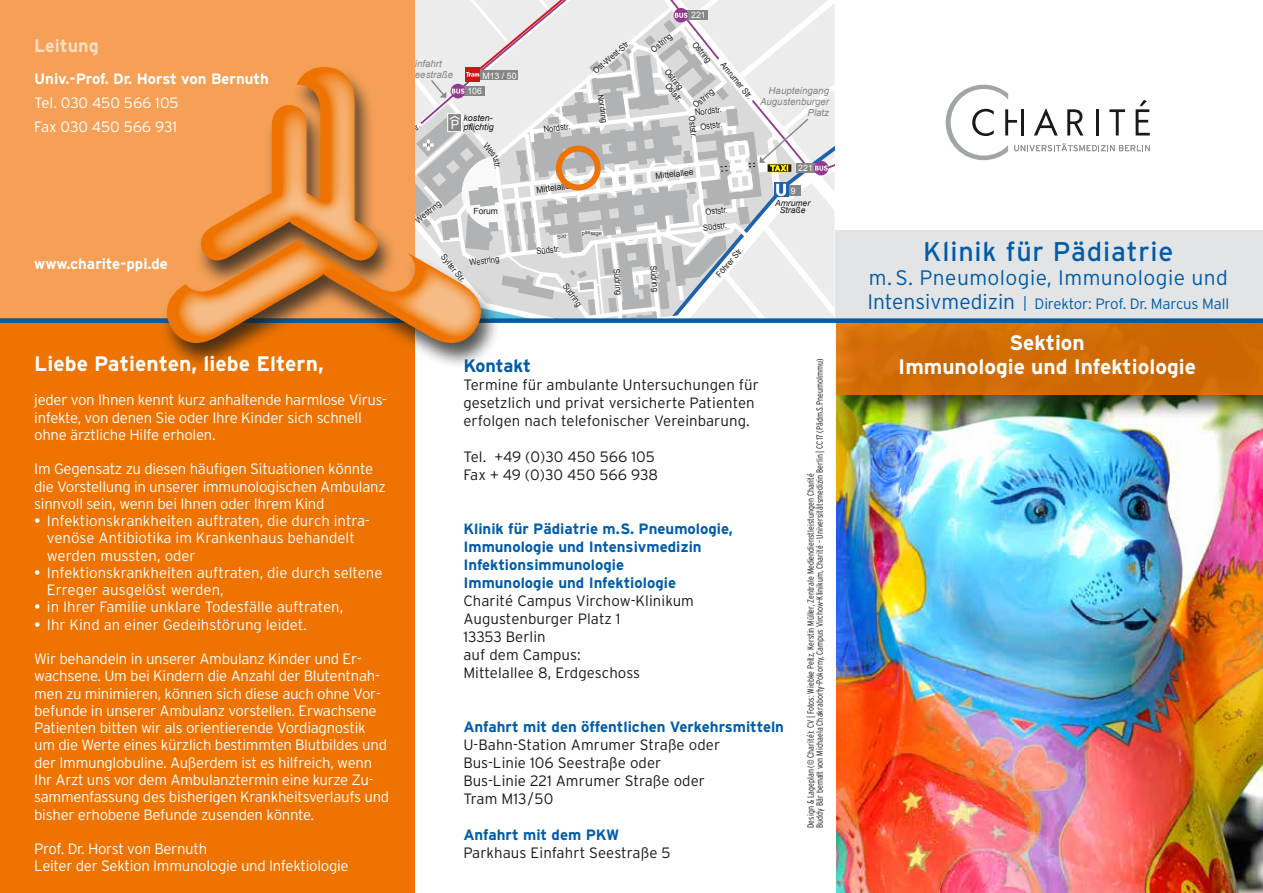
<style>
.page{position:relative;width:1263px;height:893px;background:#fff}
.page>*{position:absolute;margin:0;border:0;box-sizing:border-box;transform-origin:0 0}
.t1{font:27px "Interstate";letter-spacing:.03em;color:#005ca9}
.t2{font:700 21px/24px "Interstate";color:#fff;text-align:center}
.t3{font:300 21px "Interstate";letter-spacing:.02em;color:#005ca9}
.t4{font:700 18px "Interstate";color:#fddfc4}
.t5{font:700 18px "Interstate";letter-spacing:-.01em;color:#005ca9}
.t6{font:300 15px/17.2px "Interstate";letter-spacing:-.02em;color:#fff}
.t7{font:300 15px/18px "Interstate";letter-spacing:.005em;color:#1a1a18}
.t8{font:300 15px/17.2px "Interstate";color:#fff}
.t9{font:700 15px/18px "Interstate";color:#005ca9}
.t10{font:700 15px "Interstate";color:#fff}
.t11{font:300 15px "Interstate";letter-spacing:-.01em;color:#005ca9}
.t12{font:12.75px "Arial";color:#fff}
.t13{font:italic 9.75px/11.2px "Arial";color:#878786}
.t14{font:300 condensed 9px/9px "Interstate";color:#1a1a18}
.t15{font:italic 8.85px/8.4px "Arial";color:#1a1a18}
.t16{font:8.85px "Arial";color:#fcfcfd}
.t17{font:8.85px "Arial";color:#fff}
.t18{font:8.55px "Arial";color:#1a1a18;scale:.9 1}
.t19{font:8.55px "Arial";color:#1a1a18}
.t20{font:italic 8.55px/7.5px "Arial";color:#1a1a18;text-align:center}
.t21{font:5.25px "Arial";color:#1a1a18}
.s1{font-weight:400}
.s2{font-size:21px}
</style>
<div class="page">
<div style="left:829px;top:230px;width:434px;height:90px;background:#e3e4e5"></div>
<svg style="left:946px;top:85px;width:204px;height:75px"></svg>
<div style="left:0;top:0;width:415px;height:893px;background:#ee7300"></div>
<div style="left:0;top:0;width:415px;height:318px;background:#f5a056"></div>
<img style="left:836px;top:419px;width:427px;height:474px">
<div style="left:832px;top:318px;width:431px;height:101px;background:#1a1a18;opacity:.64"></div>
<div style="left:836px;top:322px;width:427px;height:73px;background:#d06b03"></div>
<div style="left:0;top:318px;width:1263px;height:5px;background:#005ca9"></div>
<div style="left:160px;top:67px;width:341px;height:303px;background:#1a1a18;opacity:.75"></div>
<svg style="left:173px;top:0;width:661px;height:342px"></svg>
<p class="t4" style="left:34px;top:35px;width:66px">Leitung</p>
<p class="t10" style="left:34px;top:70px;width:236px">Univ.-Prof. Dr. Horst von Bernuth</p>
<p class="t6" style="left:34px;top:91px;width:146px;line-height:24px">Tel. 030 450 566 105<br>Fax 030 450 566 931</p>
<p class="t10" style="left:34px;top:256px;width:135px">www.charite-ppi.de</p>
<p class="t16" style="left:691px;top:9px;width:16px">221</p>
<p class="t13" style="left:408px;top:58px;width:46px">Einfahrt<br>Seestraße</p>
<p class="t17" style="left:482px;top:70px;width:36px">M13 / 50</p>
<p class="t16" style="left:467px;top:85px;width:16px">106</p>
<p class="t18" style="left:397px;top:136px;width:28px;rotate:-41deg">Seestr.</p>
<p class="t15" style="left:463px;top:114px;width:32px">kosten&shy;pflichtig</p>
<p class="t12" style="left:451px;top:117px;width:10px">P</p>
<p class="t18" style="left:543px;top:124px;width:31px;rotate:-7deg">Nordstr.</p>
<p class="t18" style="left:590px;top:68px;width:52px;rotate:-41deg">Ost-West-Str.</p>
<p class="t18" style="left:606px;top:93px;width:34px;rotate:82deg">Nordring</p>
<p class="t18" style="left:648px;top:46px;width:29px;rotate:-39deg">Ostring</p>
<p class="t18" style="left:699px;top:39px;width:29px;rotate:51deg">Ostring</p>
<p class="t18" style="left:727px;top:59px;width:52px;rotate:51deg">Amrumer Str.</p>
<p class="t18" style="left:671px;top:66px;width:29px;rotate:51deg">Ostring</p>
<p class="t18" style="left:671px;top:80px;width:26px;rotate:51deg">Oststr.</p>
<p class="t18" style="left:690px;top:102px;width:29px;rotate:-39deg">Ostring</p>
<p class="t18" style="left:694px;top:107px;width:31px;rotate:-7deg">Nordstr.</p>
<p class="t18" style="left:697px;top:115px;width:26px;rotate:83deg">Oststr.</p>
<p class="t18" style="left:700px;top:121px;width:26px;rotate:-7deg">Oststr.</p>
<p class="t13" style="left:760px;top:85px;width:71px;text-align:right">Haupteingang<br>Augustenburger<br>Platz</p>
<p class="t18" style="left:502px;top:158px;width:13px;rotate:80deg">str.</p>
<p class="t19" style="left:655px;top:171px;width:40px;rotate:-7deg">Mittelallee</p>
<p class="t16" style="left:798px;top:163px;width:16px">221</p>
<p class="t19" style="left:536px;top:184px;width:40px;rotate:-7deg">Mittelallee</p>
<p class="t16" style="left:791px;top:185px;width:6px">9</p>
<p class="t18" style="left:413px;top:217px;width:35px;rotate:-39deg">Westring</p>
<p class="t19" style="left:473px;top:206px;width:26px">Forum</p>
<p class="t21" style="left:556px;top:233px;width:13px;rotate:-9deg">Süd-</p>
<p class="t21" style="left:585px;top:229px;width:18px;rotate:4deg">assage</p>
<p class="t18" style="left:705px;top:206px;width:26px;rotate:-7deg">Oststr.</p>
<p class="t18" style="left:702px;top:222px;width:28px;rotate:-7deg">Südstr.</p>
<p class="t20" style="left:775px;top:199px;width:36px">Amrumer<br>Straße</p>
<p class="t18" style="left:447px;top:252px;width:38px;rotate:50deg">Sylter Str.</p>
<p class="t18" style="left:469px;top:257px;width:35px;rotate:-7deg">Westring</p>
<p class="t18" style="left:536px;top:246px;width:28px;rotate:-7deg">Südstr.</p>
<p class="t18" style="left:569px;top:281px;width:31px;rotate:54deg">Südring</p>
<p class="t18" style="left:622px;top:268px;width:31px;rotate:84deg">Südring</p>
<p class="t18" style="left:659px;top:265px;width:31px;rotate:84deg">Südring</p>
<p class="t18" style="left:714px;top:272px;width:42px;rotate:-50deg">Föhrer Str.</p>
<h2 class="t2" style="left:34px;top:351px;width:291px">Liebe Patienten, liebe Eltern,</h2>
<p class="t6" style="left:34px;top:391px;width:354px">jeder von Ihnen kennt kurz anhaltende harmlose Virus&shy;infekte, von denen Sie oder Ihre Kinder sich schnell ohne ärztliche Hilfe erholen.</p>
<p class="t6" style="left:34px;top:460px;width:353px">Im Gegensatz zu diesen häufigen Situationen könnte die Vorstellung in unserer immunologischen Ambulanz sinnvoll sein, wenn bei Ihnen oder Ihrem Kind</p>
<p class="t8" style="left:47px;top:512px;width:325px;text-indent:-13px"><span class="s1">•</span> Infektionskrankheiten auftraten, die durch intra&shy;venöse Antibiotika im Krankenhaus behandelt werden mussten, oder</p>
<p class="t8" style="left:47px;top:564px;width:337px;text-indent:-13px"><span class="s1">•</span> Infektionskrankheiten auftraten, die durch seltene<br>Erreger ausgelöst werden,</p>
<p class="t8" style="left:34px;top:598px;width:311px"><span class="s1">•</span> in Ihrer Familie unklare Todesfälle auftraten,</p>
<p class="t8" style="left:34px;top:616px;width:274px"><span class="s1">•</span> Ihr Kind an einer Gedeihstörung leidet.</p>
<p class="t6" style="left:34px;top:650px;width:356px">Wir behandeln in unserer Ambulanz Kinder und Er&shy;wachsene. Um bei Kindern die Anzahl der Blutentnah&shy;men zu minimieren, können sich diese auch ohne Vor&shy;befunde in unserer Ambulanz vorstellen. Erwachsene Patienten bitten wir als orientierende Vordiagnostik um die Werte eines kürzlich bestimmten Blutbildes und der Immunglobuline. Außerdem ist es hilfreich, wenn Ihr Arzt uns vor dem Ambulanztermin eine kurze Zu&shy;sammenfassung des bisherigen Krankheitsverlaufs und bisher erhobene Befunde zusenden könnte.</p>
<p class="t6" style="left:34px;top:840px;width:316px">Prof. Dr. Horst von Bernuth<br>Leiter der Sektion Immunologie und Infektiologie</p>
<p class="t5" style="left:463px;top:355px;width:69px">Kontakt</p>
<p class="t7" style="left:463px;top:375px;width:297px">Termine für ambulante Untersuchungen für gesetzlich und privat versicherte Patienten erfolgen nach telefonischer Vereinbarung.</p>
<p class="t7" style="left:463px;top:447px;width:196px">Tel. +49 (0)30 450 566 105<br>Fax + 49 (0)30 450 566 938</p>
<p class="t9" style="left:463px;top:519px;width:271px">Klinik für Pädiatrie m.S. Pneumologie,<br>Immunologie und Intensivmedizin<br>Infektionsimmunologie<br>Immunologie und Infektiologie</p>
<p class="t7" style="left:463px;top:591px;width:232px">Charité Campus Virchow-Klinikum<br>Augustenburger Platz 1<br>13353 Berlin<br>auf dem Campus:<br>Mittelallee 8, Erdgeschoss</p>
<p class="t9" style="left:463px;top:717px;width:322px">Anfahrt mit den öffentlichen Verkehrsmitteln</p>
<p class="t7" style="left:463px;top:735px;width:258px">U-Bahn-Station Amrumer Straße oder<br>Bus-Linie 106 Seestraße oder<br>Bus-Linie 221 Amrumer Straße oder<br>Tram M13/50</p>
<p class="t9" style="left:463px;top:825px;width:158px">Anfahrt mit dem PKW</p>
<p class="t7" style="left:463px;top:843px;width:209px">Parkhaus Einfahrt Seestraße 5</p>
<p class="t14" style="left:806px;top:828px;width:470px;rotate:-90deg">Design &amp; Lageplan (© Charité): CV | Fotos: Wiebke Peitz, Kerstin Müller, Zentrale Mediendienstleistungen Charité<br>Buddy Bär bemalt von Michaela Chakraborty-Pokorny, Campus Virchow-Klinikum, Charité – Universitätsmedizin Berlin | CC17 (Pädm.S.PneumoImmu)</p>
<h1 class="t1" style="left:923px;top:237px;width:252px">Klinik für Pädiatrie</h1>
<h2 class="t3" style="left:869px;top:266px;width:360px">m. S. Pneumologie, Immunologie und</h2>
<p class="t11" style="left:867px;top:296px;width:363px"><span class="s2">Intensivmedizin</span> | Direktor: Prof. Dr. Marcus Mall</p>
<h2 class="t2" style="left:898px;top:330px;width:299px">Sektion<br>Immunologie und Infektiologie</h2>
</div>
